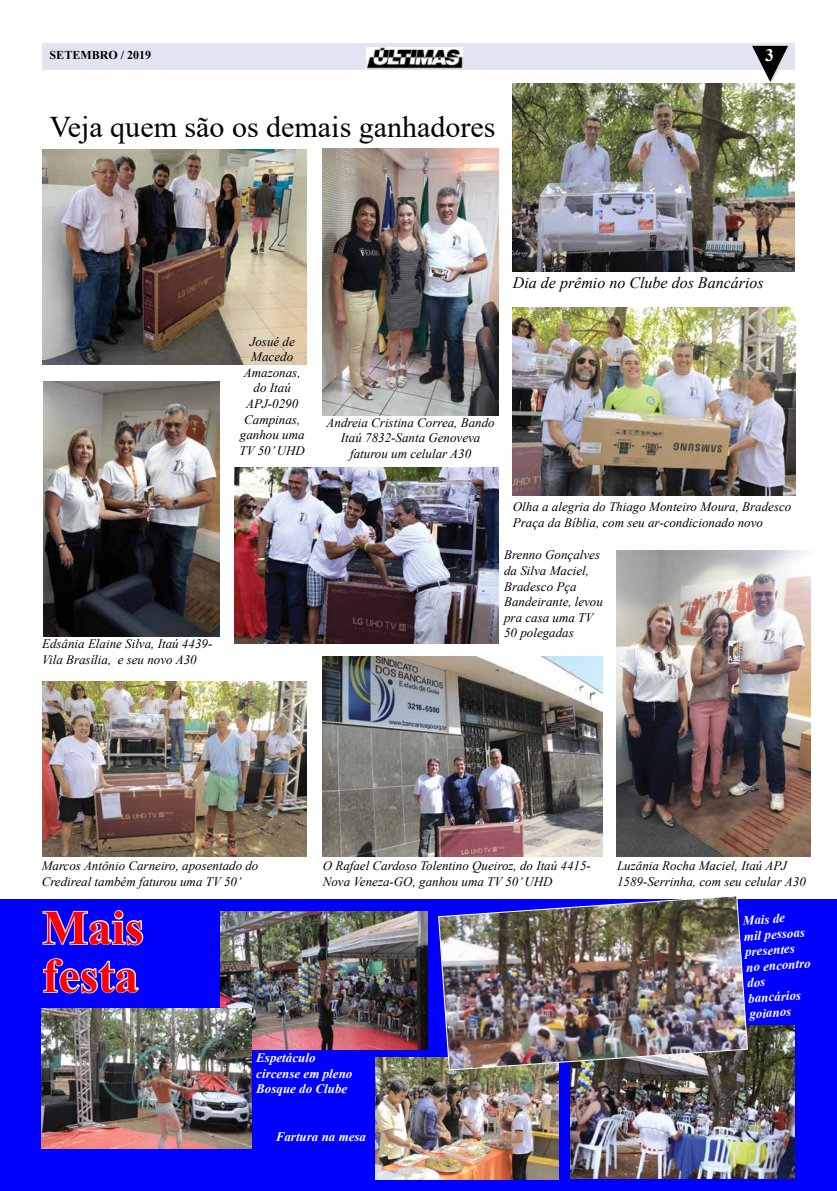
<style>
.page{position:relative;width:837px;height:1191px;background:#fff}
.page>*{position:absolute;margin:0;border:0;box-sizing:border-box;transform-origin:0 0}
.t1{font:700 48px/48px "Times New Roman";color:#f00}
.t2{font:30px "Times New Roman";color:#000}
.t3{font:700 17.5px "Times New Roman";color:#fff}
.t4{font:italic 16px "Times New Roman";color:#000}
.t5{font:italic 13px/15.6px "Times New Roman";color:#000}
.t6{font:italic 700 13px/15.6px "Times New Roman";color:#fff}
.t7{font:700 12px "Times New Roman";color:#000}
</style>
<div class="page">
<div style="left:43px;top:43px;width:752px;height:27px;background:#e1e5f1"></div>
<svg style="left:751px;top:46px;width:38px;height:38px"></svg>
<img style="left:366px;top:47px;width:96px;height:21px">
<div style="left:0;top:899px;width:836px;height:292px;background:#00f"></div>
<img style="left:616px;top:550px;width:194px;height:307px">
<img style="left:43px;top:382px;width:176px;height:254px">
<img style="left:322px;top:149px;width:176px;height:267px">
<img style="left:220px;top:911px;width:207px;height:138px">
<img style="left:42px;top:1008px;width:209px;height:140px">
<img style="left:512px;top:84px;width:282px;height:187px">
<img style="left:43px;top:149px;width:263px;height:216px">
<img style="left:43px;top:681px;width:263px;height:176px">
<img style="left:322px;top:656px;width:280px;height:201px">
<img style="left:512px;top:307px;width:283px;height:188px">
<svg style="left:41px;top:904px;width:104px;height:42px"></svg>
<svg style="left:42px;top:956px;width:98px;height:38px"></svg>
<img style="left:234px;top:467px;width:264px;height:177px">
<img style="left:570px;top:1025px;width:224px;height:153px">
<img style="left:376px;top:1058px;width:182px;height:121px">
<img style="left:437px;top:896px;width:311px;height:175px">
<p class="t7" style="left:50px;top:46px;width:103px">SETEMBRO / 2019</p>
<h3 class="t3" style="left:764px;top:43px;width:10px">3</h3>
<h2 class="t2" style="left:49px;top:106px;width:447px">Veja quem são os demais ganhadores</h2>
<p class="t5" style="left:42px;top:635px;width:172px">Edsânia Elaine Silva, Itaú 4439-<br>Vila Brasília, e seu novo A30</p>
<p class="t5" style="left:239px;top:333px;width:67px;text-align:center">Josué de<br>Macedo<br>Amazonas, do Itaú<br>APJ-0290<br>Campinas, ganhou uma<br>TV 50’ UHD</p>
<p class="t4" style="left:512px;top:271px;width:252px">Dia de prêmio no Clube dos Bancários</p>
<p class="t5" style="left:326px;top:414px;width:170px;text-align:center">Andreia Cristina Correa, Bando<br>Itaú 7832-Santa Genoveva faturou um celular A30</p>
<p class="t5" style="left:512px;top:498px;width:280px">Olha a alegria do Thiago Monteiro Moura, Bradesco<br>Praça da Bíblia, com seu ar-condicionado novo</p>
<p class="t5" style="left:504px;top:547px;width:100px">Brenno Gonçalves da Silva Maciel,<br>Bradesco Pça<br>Bandeirante, levou pra casa uma TV<br>50 polegadas</p>
<p class="t5" style="left:42px;top:858px;width:218px">Marcos Antônio Carneiro, aposentado do<br>Credireal também faturou uma TV 50’</p>
<h1 class="t1" style="left:43px;top:902px;width:103px">Mais festa</h1>
<p class="t5" style="left:322px;top:858px;width:269px">O Rafael Cardoso Tolentino Queiroz, do Itaú 4415-<br>Nova Veneza-GO, ganhou uma TV 50’ UHD</p>
<p class="t6" style="left:256px;top:1049px;width:98px">Espetáculo circense em pleno<br>Bosque do Clube</p>
<p class="t6" style="left:275px;top:1128px;width:92px">Fartura na mesa</p>
<p class="t5" style="left:617px;top:858px;width:190px">Luzânia Rocha Maciel, Itaú APJ<br>1589-Serrinha, com seu celular A30</p>
<p class="t6" style="left:742px;top:912px;width:66px;rotate:-4deg">Mais de<br>mil pessoas presentes no encontro dos bancários goianos</p>
</div>
